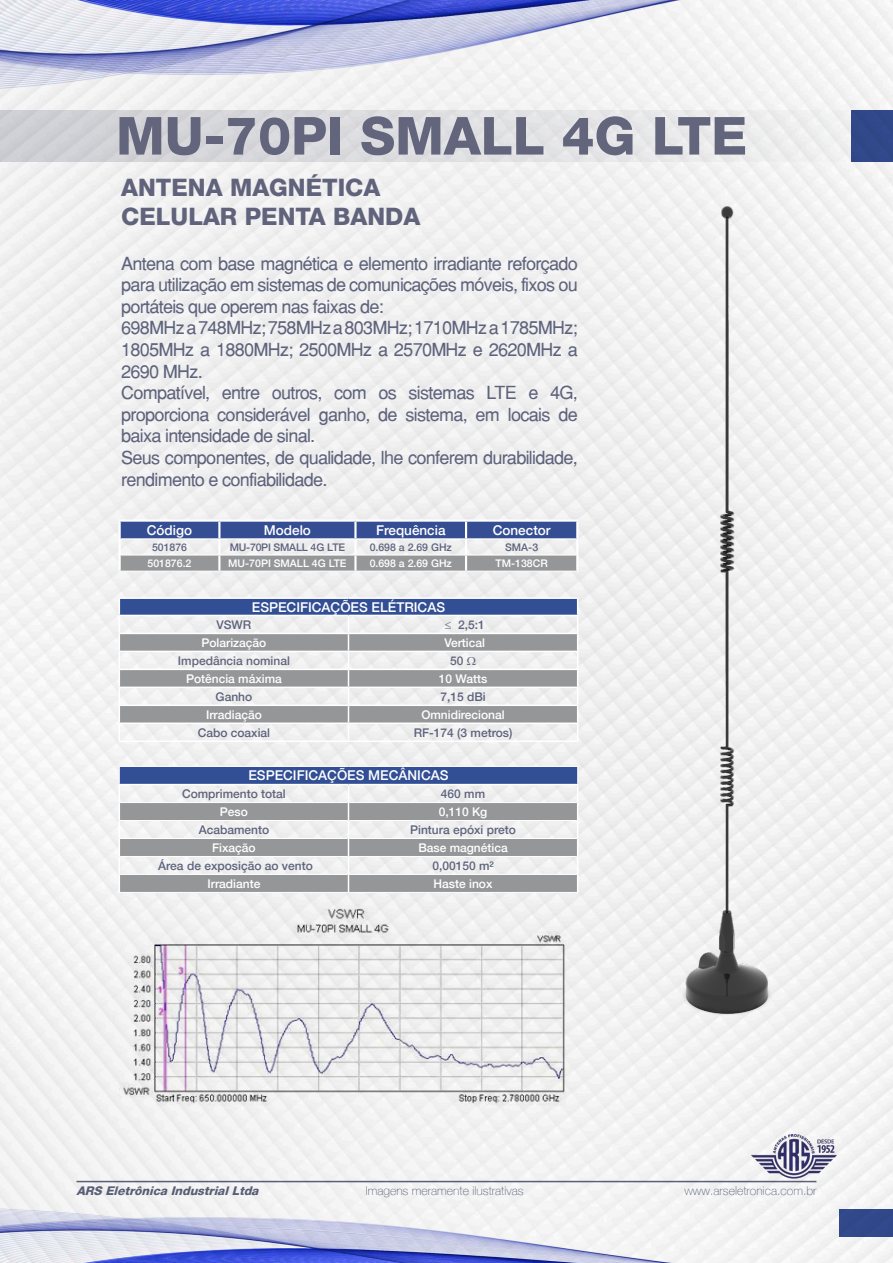
<style>
.page{position:relative;width:893px;height:1263px;background:#fff}
.page>*{position:absolute;margin:0;border:0;box-sizing:border-box;transform-origin:0 0}
.t1{font:800 52.5px "Helvetica 85";color:#63657d}
.t2{font:800 24px "Helvetica 85";color:#60637b}
.t3{font:18px/21.6px "Helvetica";letter-spacing:-.04em;color:#5e637c;text-align:justify}
.t4{font:500 13.5px "Helvetica 65";color:#fff}
.t5{font:100 12.15px "Helve Nue";color:#5e637c}
.t6{font:500 12px "Helvetica 65";color:#fff}
.t7{font:500 12px "Helvetica 65";color:#5e637c}
.t8{font:italic 800 12px "Helvetica 85";color:#5e637c}
.t9{font:500 12px "Helvetica 65";color:#63657d}
.t10{font:500 12px "Helvetica 65";color:#60637b}
.t11{font:500 10.5px "Helvetica 65";color:#fff}
.t12{font:500 10.5px "Helvetica 65";color:#5e637c}
.t13{font:500 10.5px "Helvetica 65";letter-spacing:-.02em;color:#5e637c}
</style>
<div class="page">
<img style="left:0;top:0;width:893px;height:1263px">
<div style="left:0;top:110px;width:893px;height:52px;background:linear-gradient(to right,#cccdd2,#f2f2f2)"></div>
<div style="left:852px;top:110px;width:41px;height:52px;background:#31498a"></div>
<div style="left:839px;top:1209px;width:54px;height:27px;background:#344d91"></div>
<hr style="left:119px;top:519px;width:100px;height:3px;background:#fff">
<hr style="left:219px;top:519px;width:136px;height:3px;background:#fff">
<hr style="left:355px;top:519px;width:111px;height:3px;background:#fff">
<hr style="left:466px;top:519px;width:112px;height:3px;background:#fff">
<svg style="left:119px;top:521px;width:459px;height:50px"></svg>
<hr style="left:121px;top:554px;width:98px;height:2px;background:#fff">
<hr style="left:119px;top:571px;width:100px;height:1px;background:#fff">
<hr style="left:219px;top:554px;width:136px;height:2px;background:#fff">
<hr style="left:219px;top:571px;width:136px;height:1px;background:#fff">
<hr style="left:355px;top:554px;width:111px;height:2px;background:#fff">
<hr style="left:355px;top:571px;width:111px;height:1px;background:#fff">
<hr style="left:466px;top:554px;width:110px;height:2px;background:#fff">
<hr style="left:466px;top:571px;width:112px;height:1px;background:#fff">
<hr style="left:119px;top:892px;width:229px;height:1px;background:#fff">
<hr style="left:348px;top:892px;width:230px;height:1px;background:#fff">
<hr style="left:119px;top:766px;width:229px;height:1px;background:#fff">
<hr style="left:348px;top:766px;width:230px;height:1px;background:#fff">
<svg style="left:119px;top:767px;width:459px;height:125px"></svg>
<hr style="left:119px;top:597px;width:229px;height:2px;background:#fff">
<hr style="left:348px;top:597px;width:230px;height:2px;background:#fff">
<hr style="left:119px;top:740px;width:229px;height:2px;background:#fff">
<hr style="left:348px;top:740px;width:230px;height:2px;background:#fff">
<img style="left:119px;top:909px;width:459px;height:204px">
<img style="left:610px;top:166px;width:227px;height:917px">
<svg style="left:119px;top:599px;width:459px;height:141px"></svg>
<p class="t1" style="left:116px;top:105px;width:633px">MU-70PI SMALL 4G LTE</p>
<p class="t2" style="left:121px;top:173px;width:261px">ANTENA MAGNÉTICA</p>
<p class="t2" style="left:121px;top:202px;width:301px">CELULAR PENTA BANDA</p>
<p class="t3" style="left:121px;top:252px;width:458px">Antena com base magnética e elemento irradiante reforçado para utilização em sistemas de comunicações móveis, fixos ou portáteis que operem nas faixas de:</p>
<p class="t3" style="left:121px;top:317px;width:458px">698MHz a 748MHz; 758MHz a 803MHz; 1710MHz a 1785MHz; 1805MHz a 1880MHz; 2500MHz a 2570MHz e 2620MHz a 2690 MHz.</p>
<p class="t3" style="left:121px;top:382px;width:458px">Compatível, entre outros, com os sistemas LTE e 4G, proporciona considerável ganho, de sistema, em locais de baixa intensidade de sinal.</p>
<p class="t3" style="left:121px;top:446px;width:458px">Seus componentes, de qualidade, lhe conferem durabilidade, rendimento e confiabilidade.</p>
<p class="t4" style="left:147px;top:522px;width:47px">Código</p>
<p class="t4" style="left:264px;top:522px;width:49px">Modelo</p>
<p class="t4" style="left:376px;top:522px;width:71px">Frequência</p>
<p class="t4" style="left:493px;top:522px;width:59px">Conector</p>
<p class="t12" style="left:152px;top:541px;width:37px">501876</p>
<p class="t13" style="left:230px;top:541px;width:117px">MU-70PI SMALL 4G LTE</p>
<p class="t12" style="left:370px;top:541px;width:84px">0.698 a 2.69 GHz</p>
<p class="t12" style="left:505px;top:541px;width:35px">SMA-3</p>
<p class="t11" style="left:148px;top:557px;width:45px">501876.2</p>
<p class="t11" style="left:228px;top:557px;width:120px">MU-70PI SMALL 4G LTE</p>
<p class="t11" style="left:370px;top:557px;width:84px">0.698 a 2.69 GHz</p>
<p class="t11" style="left:496px;top:557px;width:54px">TM-138CR</p>
<p class="t4" style="left:252px;top:599px;width:195px">ESPECIFICAÇÕES ELÉTRICAS</p>
<p class="t7" style="left:216px;top:617px;width:36px">VSWR</p>
<p class="t7" style="left:445px;top:617px;width:41px">≤ 2,5:1</p>
<p class="t6" style="left:201px;top:635px;width:66px">Polarização</p>
<p class="t6" style="left:444px;top:635px;width:42px">Vertical</p>
<p class="t9" style="left:178px;top:653px;width:114px">Impedância nominal</p>
<p class="t9" style="left:450px;top:653px;width:15px">50</p>
<p class="t6" style="left:186px;top:671px;width:97px">Potência máxima</p>
<p class="t6" style="left:439px;top:671px;width:50px">10 Watts</p>
<p class="t7" style="left:216px;top:689px;width:38px">Ganho</p>
<p class="t7" style="left:440px;top:689px;width:47px">7,15 dBi</p>
<p class="t6" style="left:206px;top:707px;width:57px">Irradiação</p>
<p class="t6" style="left:421px;top:707px;width:85px">Omnidirecional</p>
<p class="t7" style="left:198px;top:725px;width:74px">Cabo coaxial</p>
<p class="t7" style="left:414px;top:725px;width:100px">RF-174 (3 metros)</p>
<p class="t4" style="left:248px;top:767px;width:202px">ESPECIFICAÇÕES MECÂNICAS</p>
<p class="t10" style="left:182px;top:786px;width:105px">Comprimento total</p>
<p class="t7" style="left:441px;top:786px;width:46px">460 mm</p>
<p class="t6" style="left:220px;top:804px;width:30px">Peso</p>
<p class="t6" style="left:439px;top:804px;width:50px">0,110 Kg</p>
<p class="t7" style="left:199px;top:822px;width:72px">Acabamento</p>
<p class="t7" style="left:410px;top:822px;width:107px">Pintura epóxi preto</p>
<p class="t6" style="left:212px;top:840px;width:45px">Fixação</p>
<p class="t6" style="left:418px;top:840px;width:91px">Base magnética</p>
<p class="t7" style="left:158px;top:858px;width:156px">Área de exposição ao vento</p>
<p class="t7" style="left:432px;top:858px;width:63px">0,00150 m²</p>
<p class="t6" style="left:207px;top:876px;width:54px">Irradiante</p>
<p class="t6" style="left:434px;top:876px;width:60px">Haste inox</p>
<p class="t8" style="left:77px;top:1183px;width:187px">ARS Eletrônica IndustrialLtda</p>
<p class="t5" style="left:366px;top:1183px;width:160px">Imagens meramente ilustrativas</p>
<p class="t5" style="left:684px;top:1183px;width:134px">www.arseletronica.com.br</p>
</div>
